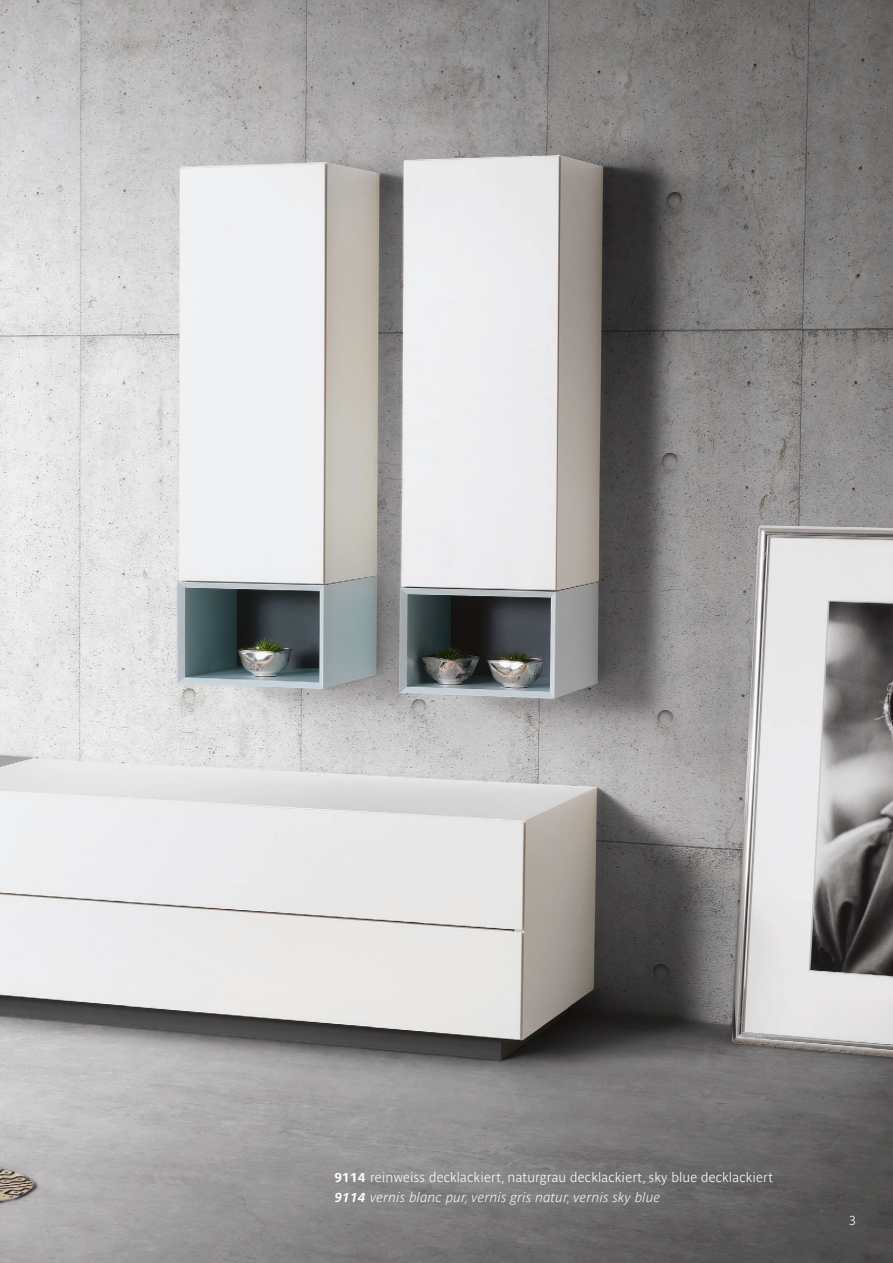
<style>
.page{position:relative;width:893px;height:1263px;background:#fff}
.page>*{position:absolute;margin:0;border:0;box-sizing:border-box;transform-origin:0 0}
.grundtext{font:700 13.5px "Parisine Std Clair";letter-spacing:.015em;color:#fff}
.grundtext_fr{font:italic 700 13.5px "Parisine Std Clair";letter-spacing:.02em;color:#fff}
.t1{font:700 12.75px "Parisine Std Clair";color:#fff}
.s1{font-family:"Parisine Std";font-size:12.75px}
</style>
<div class="page">
<img style="left:1px;top:0;width:892px;height:1263px">
<hr style="left:0;top:0;width:1px;height:1263px;background:#e6007e">
<p class="grundtext" style="left:335px;top:1169px;width:440px"><span class="s1">9114</span> reinweiss decklackiert, naturgrau decklackiert, sky blue decklackiert</p>
<p class="grundtext_fr" style="left:335px;top:1190px;width:327px"><span class="s1">9114</span> vernis blanc pur, vernis gris natur, vernis sky blue</p>
<p class="t1" style="left:849px;top:1213px;width:8px">3</p>
</div>
